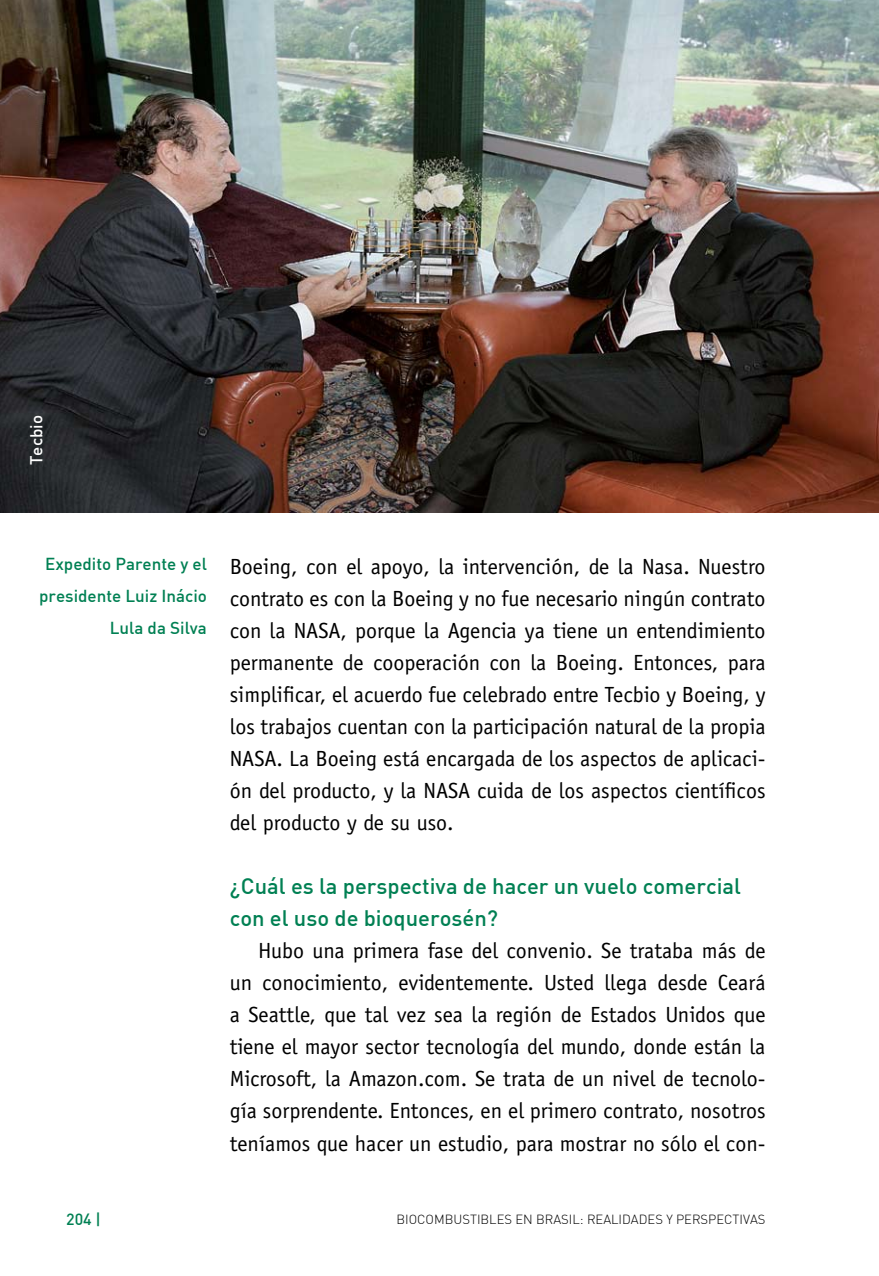
<style>
.page{position:relative;width:879px;height:1276px;background:#fff}
.page>*{position:absolute;margin:0;border:0;box-sizing:border-box;transform-origin:0 0}
.t1{font:22px/32px "Officina Sans";color:#000;text-align:justify}
.t2{font:500 22px/32px "DIN";color:#008053}
.t3{font:500 17px/32px "DIN";color:#008053;text-align:right}
.t4{font:500 17px "DIN";color:#fff}
.t5{font:500 16px "DIN";color:#008053}
.t6{font:300 13px "DIN";color:#000}
</style>
<div class="page">
<img style="left:0;top:0;width:879px;height:512px">
<p class="t4" style="left:25px;top:465px;width:51px;rotate:-90deg">Tecbio</p>
<p class="t3" style="left:39px;top:547px;width:169px">Expedito Parente y el presidente Luiz Inácio<br>Lula da Silva</p>
<p class="t1" style="left:230px;top:551px;width:537px">Boeing, con el apoyo, la intervención, de la Nasa. Nuestro contrato es con la Boeing y no fue necesario ningún contrato con la NASA, porque la Agencia ya tiene un entendimiento permanente de cooperación con la Boeing. Entonces, para simplificar, el acuerdo fue celebrado entre Tecbio y Boeing, y los trabajos cuentan con la participación natural de la propia NASA. La Boeing está encargada de los aspectos de aplicaci&shy;ón del producto, y la NASA cuida de los aspectos científicos del producto y de su uso.</p>
<p class="t2" style="left:230px;top:869px;width:513px">¿Cuál es la perspectiva de hacer un vuelo comercial con el uso de bioquerosén?</p>
<p class="t1" style="left:230px;top:935px;width:537px;text-indent:28px">Hubo una primera fase del convenio. Se trataba más de un conocimiento, evidentemente. Usted llega desde Ceará a Seattle, que tal vez sea la región de Estados Unidos que tiene el mayor sector tecnología del mundo, donde están la Microsoft, la Amazon.com. Se trata de un nivel de tecnolo&shy;gía sorprendente. Entonces, en el primero contrato, nosotros teníamos que hacer un estudio, para mostrar no sólo el con-</p>
<p class="t5" style="left:66px;top:1209px;width:36px">204 |</p>
<p class="t6" style="left:396px;top:1211px;width:18px">BIOCOMBUSTIBLES</p>
<p class="t6" style="left:515px;top:1211px;width:38px">EN BRASIL</p>
<p class="t6" style="left:580px;top:1211px;width:24px">: REALIDADES</p>
<p class="t6" style="left:666px;top:1211px;width:19px">Y PERSPECTIVAS</p>
</div>
